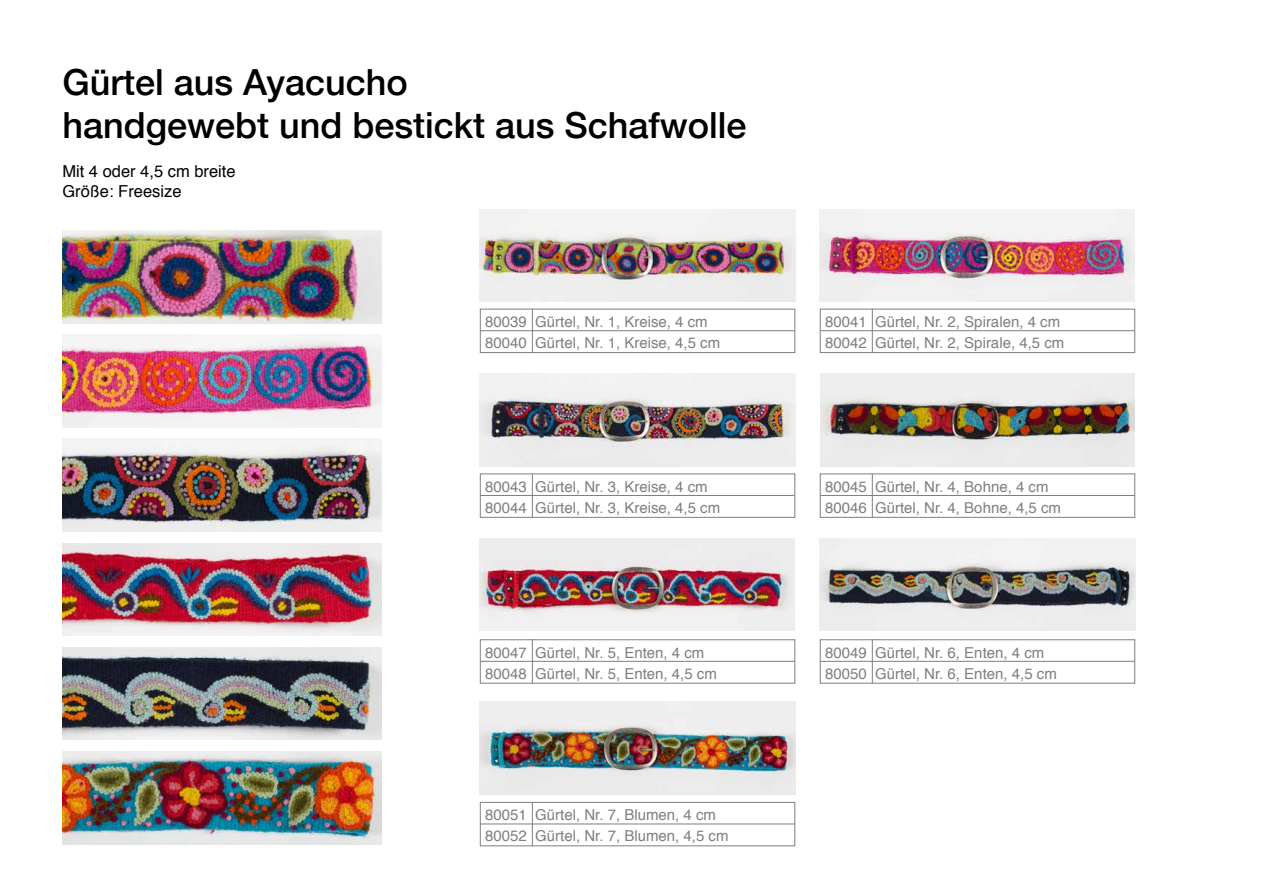
<style>
.page{position:relative;width:1263px;height:893px;background:#fff}
.page>*{position:absolute;margin:0;border:0;box-sizing:border-box;transform-origin:0 0}
.t1{font:500 36px/43.2px "Helvetica Neue";color:#000}
.t2{font:16.5px/19.8px "Helvetica";color:#000}
.t3{font:15px/21px "Helvetica";color:#7f7f7f}
</style>
<div class="page">
<img style="left:820px;top:209px;width:315px;height:93px">
<img style="left:480px;top:374px;width:315px;height:92px">
<img style="left:62px;top:231px;width:319px;height:92px">
<img style="left:480px;top:209px;width:315px;height:93px">
<img style="left:480px;top:538px;width:315px;height:93px">
<img style="left:820px;top:538px;width:315px;height:93px">
<img style="left:62px;top:338px;width:319px;height:89px">
<img style="left:821px;top:374px;width:313px;height:92px">
<img style="left:62px;top:439px;width:319px;height:92px">
<img style="left:480px;top:702px;width:315px;height:92px">
<img style="left:62px;top:543px;width:319px;height:93px">
<img style="left:62px;top:647px;width:319px;height:93px">
<img style="left:62px;top:751px;width:319px;height:93px">
<div style="left:480px;top:309px;width:315px;height:44px;border:1px solid #7f7f7f"></div>
<hr style="left:532px;top:309px;width:1px;height:44px;background:#7f7f7f">
<hr style="left:480px;top:330px;width:315px;height:1px;background:#7f7f7f">
<div style="left:820px;top:309px;width:315px;height:44px;border:1px solid #7f7f7f"></div>
<hr style="left:872px;top:309px;width:1px;height:44px;background:#7f7f7f">
<hr style="left:820px;top:330px;width:315px;height:1px;background:#7f7f7f">
<div style="left:480px;top:473px;width:315px;height:45px;border:1px solid #7f7f7f"></div>
<hr style="left:532px;top:473px;width:1px;height:45px;background:#7f7f7f">
<hr style="left:480px;top:495px;width:315px;height:1px;background:#7f7f7f">
<div style="left:820px;top:473px;width:315px;height:45px;border:1px solid #7f7f7f"></div>
<hr style="left:872px;top:473px;width:1px;height:45px;background:#7f7f7f">
<hr style="left:820px;top:495px;width:315px;height:1px;background:#7f7f7f">
<div style="left:480px;top:639px;width:315px;height:45px;border:1px solid #7f7f7f"></div>
<hr style="left:532px;top:639px;width:1px;height:45px;background:#7f7f7f">
<hr style="left:480px;top:661px;width:315px;height:1px;background:#7f7f7f">
<div style="left:820px;top:639px;width:315px;height:45px;border:1px solid #7f7f7f"></div>
<hr style="left:872px;top:639px;width:1px;height:45px;background:#7f7f7f">
<hr style="left:820px;top:661px;width:315px;height:1px;background:#7f7f7f">
<div style="left:480px;top:802px;width:315px;height:44px;border:1px solid #7f7f7f"></div>
<hr style="left:532px;top:802px;width:1px;height:44px;background:#7f7f7f">
<hr style="left:480px;top:824px;width:315px;height:1px;background:#7f7f7f">
<h1 class="t1" style="left:62px;top:57px;width:686px">Gürtel aus Ayacucho<br>handgewebt und bestickt aus Schafwolle</h1>
<p class="t2" style="left:62px;top:162px;width:175px">Mit 4 oder 4,5 cm breite<br>Größe: Freesize</p>
<p class="t3" style="left:485px;top:312px;width:237px">80039 Gürtel, Nr. 1, Kreise, 4 cm<br>80040 Gürtel, Nr. 1, Kreise, 4,5 cm</p>
<p class="t3" style="left:825px;top:312px;width:241px">80041 Gürtel, Nr. 2, Spiralen, 4 cm<br>80042 Gürtel, Nr. 2, Spirale, 4,5 cm</p>
<p class="t3" style="left:485px;top:477px;width:237px">80043 Gürtel, Nr. 3, Kreise, 4 cm<br>80044 Gürtel, Nr. 3, Kreise, 4,5 cm</p>
<p class="t3" style="left:825px;top:477px;width:237px">80045 Gürtel, Nr. 4, Bohne, 4 cm<br>80046 Gürtel, Nr. 4, Bohne, 4,5 cm</p>
<p class="t3" style="left:485px;top:642px;width:233px">80047 Gürtel, Nr. 5, Enten, 4 cm<br>80048 Gürtel, Nr. 5, Enten, 4,5 cm</p>
<p class="t3" style="left:825px;top:642px;width:233px">80049 Gürtel, Nr. 6, Enten, 4 cm<br>80050 Gürtel, Nr. 6, Enten, 4,5 cm</p>
<p class="t3" style="left:485px;top:805px;width:245px">80051 Gürtel, Nr. 7, Blumen, 4 cm<br>80052 Gürtel, Nr. 7, Blumen, 4,5 cm</p>
</div>
